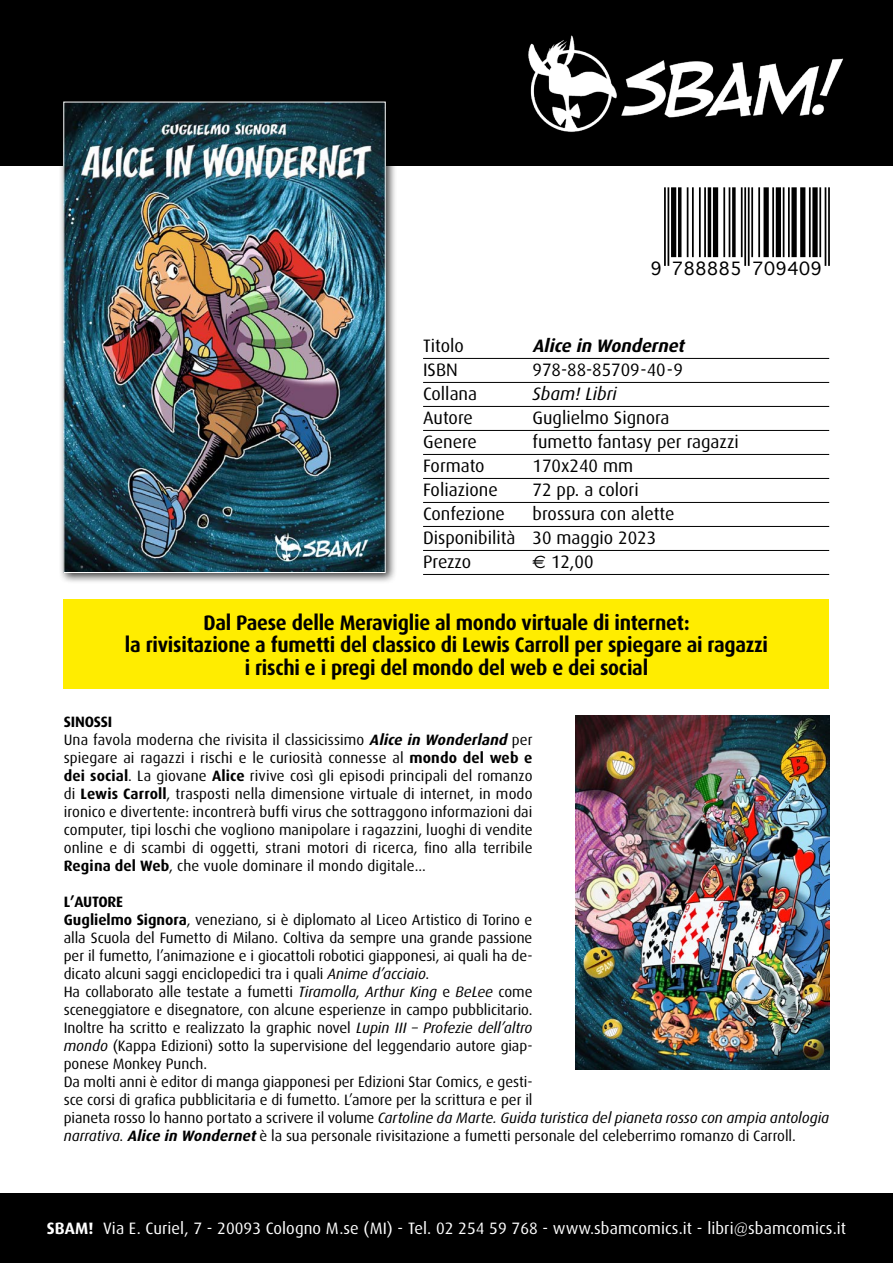
<style>
.page{position:relative;width:893px;height:1263px;background:#fff}
.page>*{position:absolute;margin:0;border:0;box-sizing:border-box;transform-origin:0 0}
.t1{font:700 21px/22.5px "Dax";letter-spacing:-.01em;color:#000;text-align:center;scale:.94 1}
.t2{font:18px/24px "Dax";color:#000}
.t3{font:italic 700 18px "Dax";color:#000}
.t4{font:italic 18px "Dax";color:#000}
.t5{font:17.4px "Geneva";color:#000}
.t6{font:16.5px "Dax";letter-spacing:.005em;color:#fff}
.t7{font:15px/18px "Dax";color:#000}
.s1{font-family:"Euro Sans"}
.s2{font-weight:700}
.s3{font-weight:700;font-style:italic}
.s4{font-style:italic}
</style>
<div class="page">
<div style="left:0;top:1194px;width:893px;height:69px;background:#000"></div>
<div style="left:0;top:0;width:893px;height:166px;background:#000"></div>
<hr style="left:664px;top:187px;width:2px;height:79px;background:#000">
<hr style="left:667px;top:187px;width:2px;height:79px;background:#000">
<hr style="left:671px;top:187px;width:2px;height:70px;background:#000">
<hr style="left:673px;top:187px;width:1px;height:70px;background:#000">
<hr style="left:674px;top:187px;width:2px;height:70px;background:#000">
<hr style="left:678px;top:187px;width:2px;height:70px;background:#000">
<hr style="left:680px;top:187px;width:1px;height:70px;background:#000">
<hr style="left:687px;top:187px;width:1px;height:70px;background:#000">
<hr style="left:692px;top:187px;width:2px;height:70px;background:#000">
<hr style="left:699px;top:187px;width:2px;height:70px;background:#000">
<hr style="left:704px;top:187px;width:2px;height:70px;background:#000">
<hr style="left:708px;top:187px;width:1px;height:70px;background:#000">
<hr style="left:709px;top:187px;width:2px;height:70px;background:#000">
<hr style="left:713px;top:187px;width:2px;height:70px;background:#000">
<hr style="left:715px;top:187px;width:1px;height:70px;background:#000">
<hr style="left:716px;top:187px;width:2px;height:70px;background:#000">
<hr style="left:723px;top:187px;width:2px;height:70px;background:#000">
<hr style="left:729px;top:187px;width:1px;height:70px;background:#000">
<hr style="left:732px;top:187px;width:2px;height:70px;background:#000">
<hr style="left:734px;top:187px;width:2px;height:70px;background:#000">
<hr style="left:741px;top:187px;width:2px;height:70px;background:#000">
<hr style="left:744px;top:187px;width:2px;height:79px;background:#000">
<hr style="left:748px;top:187px;width:2px;height:79px;background:#000">
<hr style="left:751px;top:187px;width:2px;height:70px;background:#000">
<hr style="left:758px;top:187px;width:2px;height:70px;background:#000">
<hr style="left:763px;top:187px;width:2px;height:70px;background:#000">
<hr style="left:765px;top:187px;width:2px;height:70px;background:#000">
<hr style="left:767px;top:187px;width:2px;height:70px;background:#000">
<hr style="left:772px;top:187px;width:2px;height:70px;background:#000">
<hr style="left:776px;top:187px;width:1px;height:70px;background:#000">
<hr style="left:777px;top:187px;width:2px;height:70px;background:#000">
<hr style="left:779px;top:187px;width:2px;height:70px;background:#000">
<hr style="left:783px;top:187px;width:1px;height:70px;background:#000">
<hr style="left:788px;top:187px;width:2px;height:70px;background:#000">
<hr style="left:791px;top:187px;width:2px;height:70px;background:#000">
<hr style="left:793px;top:187px;width:2px;height:70px;background:#000">
<hr style="left:795px;top:187px;width:2px;height:70px;background:#000">
<hr style="left:800px;top:187px;width:2px;height:70px;background:#000">
<hr style="left:802px;top:187px;width:2px;height:70px;background:#000">
<hr style="left:804px;top:187px;width:1px;height:70px;background:#000">
<hr style="left:809px;top:187px;width:2px;height:70px;background:#000">
<hr style="left:812px;top:187px;width:2px;height:70px;background:#000">
<hr style="left:814px;top:187px;width:2px;height:70px;background:#000">
<hr style="left:816px;top:187px;width:2px;height:70px;background:#000">
<hr style="left:819px;top:187px;width:2px;height:70px;background:#000">
<hr style="left:825px;top:187px;width:1px;height:79px;background:#000">
<hr style="left:828px;top:187px;width:2px;height:79px;background:#000">
<hr style="left:423px;top:358px;width:406px;height:1px;background:#000">
<hr style="left:423px;top:382px;width:406px;height:1px;background:#000">
<hr style="left:423px;top:406px;width:406px;height:1px;background:#000">
<hr style="left:423px;top:430px;width:406px;height:1px;background:#000">
<hr style="left:423px;top:454px;width:406px;height:1px;background:#000">
<hr style="left:423px;top:478px;width:406px;height:1px;background:#000">
<hr style="left:423px;top:502px;width:406px;height:1px;background:#000">
<hr style="left:423px;top:526px;width:406px;height:1px;background:#000">
<hr style="left:423px;top:550px;width:406px;height:1px;background:#000">
<hr style="left:423px;top:574px;width:406px;height:1px;background:#000">
<div style="left:58px;top:96px;width:339px;height:488px;background:#000;opacity:.75"></div>
<img style="left:65px;top:104px;width:319px;height:467px">
<div style="left:63px;top:102px;width:323px;height:471px;border:1px solid #fff"></div>
<div style="left:64px;top:600px;width:765px;height:89px;background:#ffed00"></div>
<img style="left:528px;top:35px;width:316px;height:97px">
<img style="left:575px;top:716px;width:254px;height:353px">
<p class="t5" style="left:650px;top:258px;width:173px">9 788885 709409</p>
<p class="t2" style="left:423px;top:334px;width:42px">Titolo</p>
<p class="t3" style="left:533px;top:335px;width:157px">Alice in Wondernet</p>
<p class="t2" style="left:423px;top:358px;width:36px">ISBN</p>
<p class="t2" style="left:533px;top:358px;width:152px">978-88-85709-40-9</p>
<p class="t2" style="left:423px;top:382px;width:56px">Collana</p>
<p class="t4" style="left:533px;top:383px;width:86px">Sbam! Libri</p>
<p class="t2" style="left:423px;top:406px;width:51px">Autore</p>
<p class="t2" style="left:533px;top:406px;width:138px">Guglielmo Signora</p>
<p class="t2" style="left:423px;top:430px;width:55px">Genere</p>
<p class="t2" style="left:533px;top:430px;width:208px">fumetto fantasy per ragazzi</p>
<p class="t2" style="left:423px;top:454px;width:63px">Formato</p>
<p class="t2" style="left:533px;top:454px;width:102px">170x240 mm</p>
<p class="t2" style="left:423px;top:478px;width:76px">Foliazione</p>
<p class="t2" style="left:533px;top:478px;width:108px">72 pp. a colori</p>
<p class="t2" style="left:423px;top:502px;width:83px">Confezione</p>
<p class="t2" style="left:423px;top:502px;width:253px;text-indent:109px">brossura con alette<br>Disponibilità 30 maggio 2023<br>Prezzo</p>
<p class="t2" style="left:533px;top:550px;width:62px"><span class="s1">E</span> 12,00</p>
<h1 class="t1" style="left:125px;top:611px;width:686px">Dal Paese delle Meraviglie al mondo virtuale di internet:<br>la rivisitazione a fumetti del classico di Lewis Carroll per spiegare ai ragazzi i rischi e i pregi del mondo del web e dei social</h1>
<p class="t7" style="left:64px;top:713px;width:470px"><span class="s2">SINOSSI<br></span>Una favola moderna che rivisita il classicissimo <span class="s3">Alice in Wonderland</span> per spiegare ai ragazzi i rischi e le curiosità connesse al <span class="s2">mondo del web e dei social</span>. La giovane <span class="s2">Alice</span> rivive così gli episodi principali del romanzo di <span class="s2">Lewis Carroll</span>, trasposti nella dimensione virtuale di internet, in modo ironico e divertente: incontrerà buffi virus che sottraggono informazioni dai computer, tipi loschi che vogliono manipolare i ragazzini, luoghi di vendite online e di scambi di oggetti, strani motori di ricerca, fino alla terribile <span class="s2">Regina del Web</span>, che vuole dominare il mondo digitale...</p>
<p class="t7" style="left:64px;top:893px;width:767px"><span class="s2">L’AUTORE<br>Guglielmo Signora</span>, veneziano, si è diplomato al Liceo Artistico di Torino e<br>alla Scuola del Fumetto di Milano. Coltiva da sempre una grande passione<br>per il fumetto, l’animazione e i giocattoli robotici giapponesi, ai quali ha de-<br>dicato alcuni saggi enciclopedici tra i quali <span class="s4">Anime d’acciaio</span>.<br>Ha collaborato alle testate a fumetti <span class="s4">Tiramolla</span>, <span class="s4">Arthur King</span> e <span class="s4">BeLee</span> come<br>sceneggiatore e disegnatore, con alcune esperienze in campo pubblicitario.<br>Inoltre ha scritto e realizzato la graphic novel <span class="s4">Lupin III – Profezie dell’altro<br>mondo</span> (Kappa Edizioni) sotto la supervisione del leggendario autore giap-<br>ponese Monkey Punch.<br>Da molti anni è editor di manga giapponesi per Edizioni Star Comics, e gesti-<br>sce corsi di grafica pubblicitaria e di fumetto. L’amore per la scrittura e per il<br>pianeta rosso lo hanno portato a scrivere il volume <span class="s4">Cartoline da Marte. Guida turistica del pianeta rosso con ampia antologia narrativa</span>. <span class="s3">Alice in Wondernet</span>è la sua personale rivisitazione a fumetti personale del celeberrimo romanzo di Carroll.</p>
<p class="t6" style="left:47px;top:1219px;width:801px"><span class="s2">SBAM!</span> Via E. Curiel, 7 - 20093 Cologno M.se (MI) - Tel. 02 254 59 768 - www.sbamcomics.it - libri@sbamcomics.it</p>
</div>
